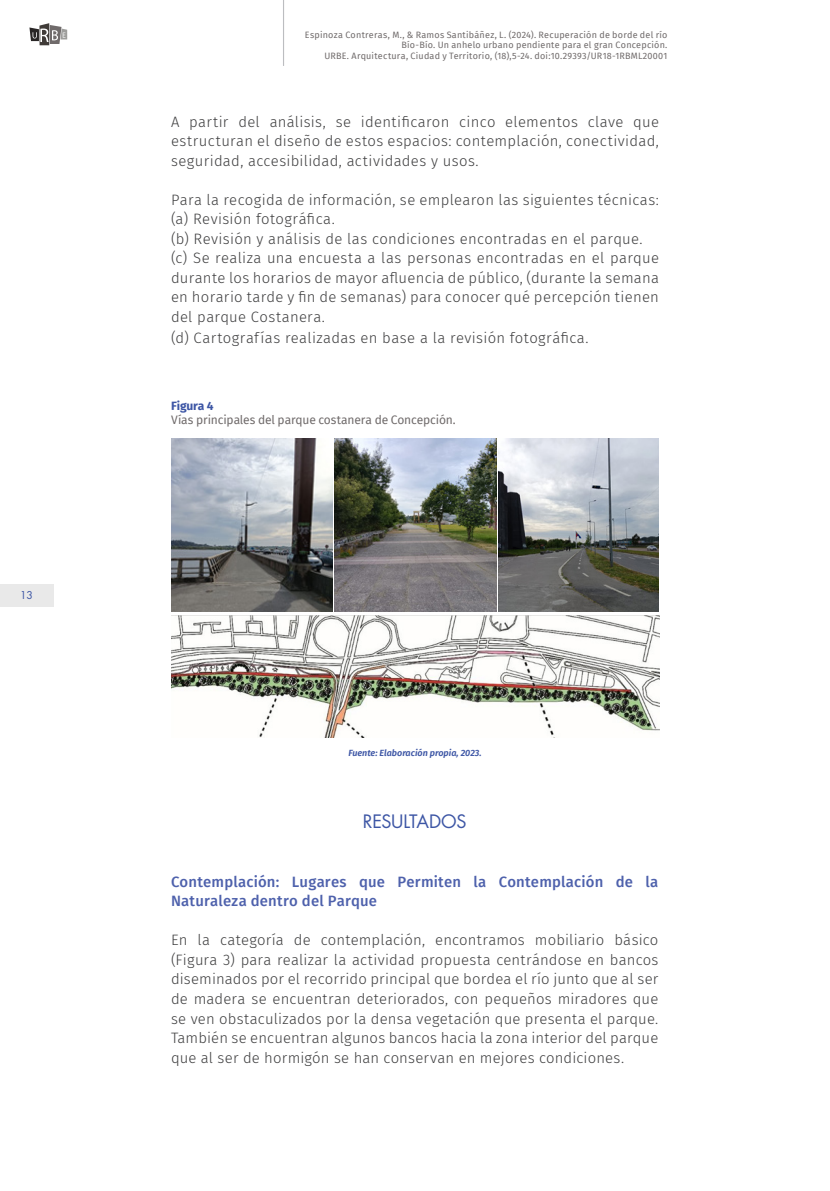
<style>
.page{position:relative;width:830px;height:1191px;background:#fff}
.page>*{position:absolute;margin:0;border:0;box-sizing:border-box;transform-origin:0 0}
.título{font:18px "Futura Std";letter-spacing:-.015em;color:#3d56a5}
.t1{font:300 15px/19.5px "Fira Sans";letter-spacing:.02em;color:#3e3e3f;text-align:justify}
.t2{font:500 15px/19.5px "Fira Sans";letter-spacing:.015em;color:#4e61ac}
.t3{font:12px "Fira Sans";letter-spacing:-.01em;color:#706b6b}
.t4{font:700 12px "Fira Sans";letter-spacing:-.01em;color:#3d56a5}
.t5{font:10.5px "Futura Std";color:#3d56a5}
.t6{font:9px/10.8px "Fira Sans";letter-spacing:.025em;color:#706b6b;text-align:right}
.pie_de_foto{font:italic 600 9px "Fira Sans";color:#3d56a5}
</style>
<div class="page">
<div style="left:0;top:584px;width:53px;height:22px;background:#e9e9e9"></div>
<img style="left:171px;top:438px;width:161px;height:173px">
<img style="left:334px;top:438px;width:162px;height:173px">
<img style="left:498px;top:438px;width:160px;height:173px">
<img style="left:171px;top:615px;width:488px;height:123px">
<hr style="left:283px;top:0;width:1px;height:66px;background:#bcbdc0">
<svg style="left:29px;top:23px;width:38px;height:22px"></svg>
<p class="t5" style="left:20px;top:588px;width:14px">13</p>
<p class="t6" style="left:305px;top:29px;width:364px">Espinoza Contreras, M., &amp; Ramos Santibáñez, L. (2024). Recuperación de borde del río<br>Bío-Bío. Un anhelo urbano pendiente para el gran Concepción.</p>
<p class="t6" style="left:324px;top:50px;width:344px">URBE. Arquitectura, Ciudad y Territorio, (18),5-24. doi:10.29393/UR18-1RBML20001</p>
<p class="t1" style="left:171px;top:112px;width:489px">A partir del análisis, se identificaron cinco elementos clave que estructuran el diseño de estos espacios: contemplación, conectividad, seguridad, accesibilidad, actividades y usos.</p>
<p class="t1" style="left:171px;top:190px;width:489px">Para la recogida de información, se emplearon las siguientes técnicas:</p>
<p class="t1" style="left:171px;top:209px;width:165px">(a) Revisión fotográfica.</p>
<p class="t1" style="left:171px;top:229px;width:473px">(b) Revisión y análisis de las condiciones encontradas en el parque.</p>
<p class="t1" style="left:171px;top:248px;width:489px">(c) Se realiza una encuesta a las personas encontradas en el parque durante los horarios de mayor afluencia de público, (durante la semana en horario tarde y fin de semanas) para conocer qué percepción tienen del parque Costanera.</p>
<p class="t1" style="left:171px;top:328px;width:419px">(d) Cartografías realizadas en base a la revisión fotográfica.</p>
<p class="t4" style="left:171px;top:395px;width:44px">Figura 4</p>
<p class="t3" style="left:171px;top:411px;width:286px">Vías principales del parque costanera de Concepción.</p>
<p class="pie_de_foto" style="left:348px;top:745px;width:134px">Fuente: Elaboración propia, 2023.</p>
<p class="título" style="left:362px;top:810px;width:105px">RESULTADOS</p>
<p class="t2" style="left:171px;top:871px;width:488px">Contemplación: Lugares que Permiten la Contemplación de la<br>Naturaleza dentro del Parque</p>
<p class="t1" style="left:171px;top:930px;width:488px">En la categoría de contemplación, encontramos mobiliario básico (Figura 3) para realizar la actividad propuesta centrándose en bancos diseminados por el recorrido principal que bordea el río junto que al ser de madera se encuentran deteriorados, con pequeños miradores que se ven obstaculizados por la densa vegetación que presenta el parque.<br>También se encuentran algunos bancos hacia la zona interior del parque que al ser de hormigón se han conservan en mejores condiciones.</p>
</div>
